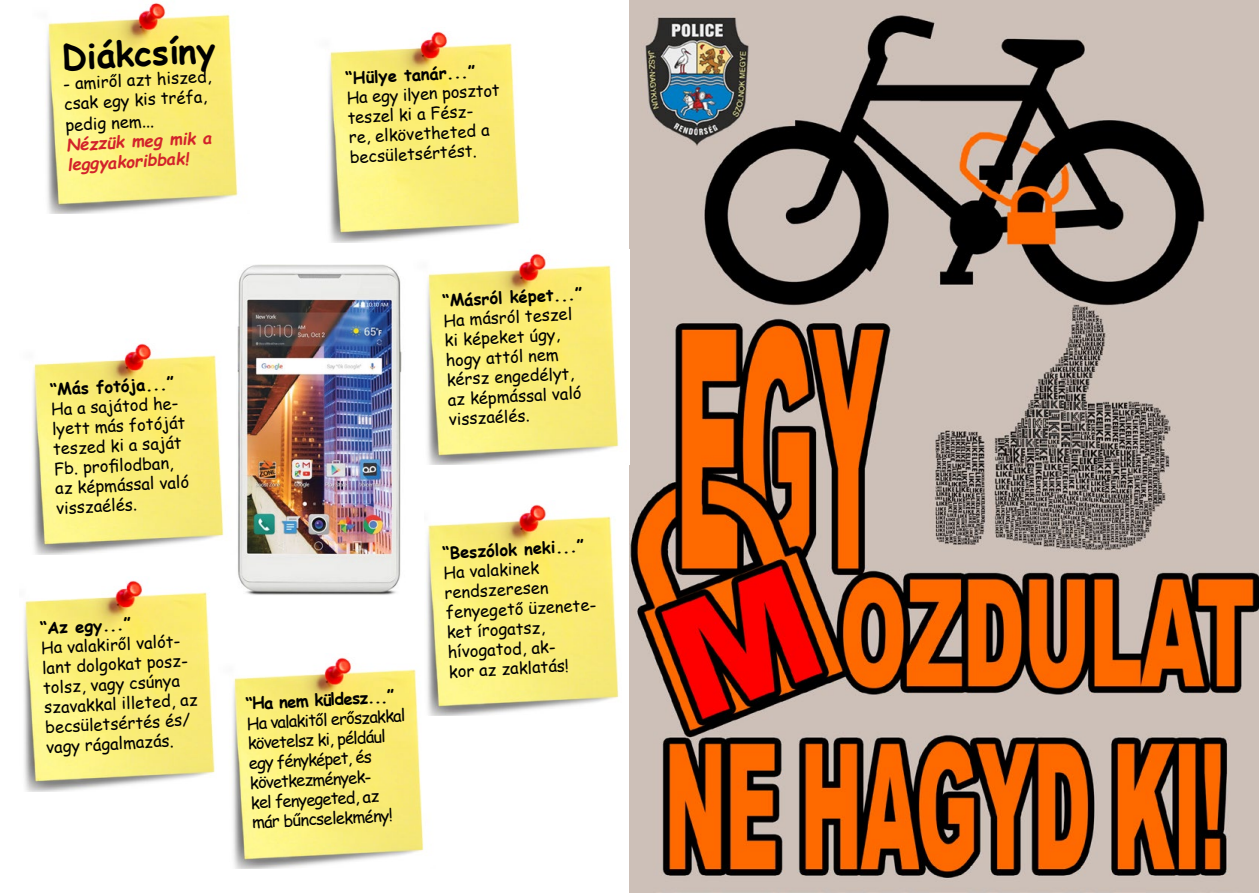
<style>
.page{position:relative;width:1259px;height:893px;background:#fff}
.page>*{position:absolute;margin:0;border:0;box-sizing:border-box;transform-origin:0 0}
.t1{font:700 34.5px "Comic Sans MS";color:#000}
.t2{font:16.5px/19.8px "Comic Sans MS";color:#000}
.t3{font:700 16.5px "Comic Sans MS";color:#000}
.t4{font:italic 700 16.5px/19.8px "Comic Sans MS";color:#d2232a}
</style>
<div class="page">
<img style="left:237px;top:265px;width:165px;height:330px">
<img style="left:629px;top:0;width:630px;height:893px">
<img style="left:232px;top:657px;width:192px;height:212px">
<img style="left:46px;top:3px;width:192px;height:210px">
<img style="left:32px;top:343px;width:192px;height:211px">
<img style="left:328px;top:31px;width:192px;height:211px">
<img style="left:426px;top:253px;width:193px;height:212px">
<img style="left:426px;top:504px;width:193px;height:212px">
<img style="left:24px;top:580px;width:191px;height:211px">
<h1 class="t1" style="left:61px;top:32px;width:155px;rotate:-3deg">Diákcsíny</h1>
<p class="t2" style="left:63px;top:73px;width:150px;rotate:-3deg">- amiről azt hiszed, csak egy kis tréfa,</p>
<p class="t2" style="left:65px;top:115px;width:90px;rotate:-3deg">pedig nem...</p>
<p class="t4" style="left:66px;top:134px;width:147px;rotate:-3deg">Nézzük meg mik a leggyakoribbak!</p>
<p class="t3" style="left:345px;top:66px;width:131px;rotate:-3deg">“Hülye tanár...”</p>
<p class="t2" style="left:346px;top:87px;width:155px;rotate:-3deg">Ha egy ilyen posztot teszel ki a Fész-<br>re, elkövetheted a becsületsértést.</p>
<p class="t3" style="left:49px;top:377px;width:126px;rotate:-3deg">“Más fotója...”</p>
<p class="t2" style="left:51px;top:399px;width:135px;rotate:-3deg">Ha a sajátod he&shy;lyett más fotóját teszed ki a saját<br>Fb. profi lodban, az képmással való visszaélés.</p>
<p class="t3" style="left:39px;top:616px;width:93px;rotate:-3deg">“Az egy...”</p>
<p class="t2" style="left:41px;top:638px;width:155px;rotate:-3deg">Ha valakiről valót&shy;lant dolgokat posz&shy;tolsz, vagy csúnya szavakkal illeted, az becsületsértés és/ vagy rágalmazás.</p>
<p class="t3" style="left:442px;top:289px;width:141px;rotate:-3deg">“Másról képet...”</p>
<p class="t2" style="left:443px;top:310px;width:135px;rotate:-3deg">Ha másról teszel ki képeket úgy, hogy attól nem kérsz engedélyt, az képmással való visszaélés.</p>
<p class="t3" style="left:245px;top:692px;width:150px;rotate:-3deg">“Ha nem küldesz...”</p>
<p class="t2" style="left:246px;top:713px;width:160px;rotate:-3deg">Ha valakitől erőszakkal követelsz ki, például egy fényképet, és következmények-<br>kel fenyegeted, az már bűncselekmény!</p>
<p class="t3" style="left:442px;top:541px;width:143px;rotate:-3deg">“Beszólok neki...”</p>
<p class="t2" style="left:443px;top:562px;width:154px;rotate:-3deg">Ha valakinek rendszeresen fenyegető üzenete&shy;ket írogatsz, hívogatod, ak-<br>kor az zaklatás!</p>
</div>
